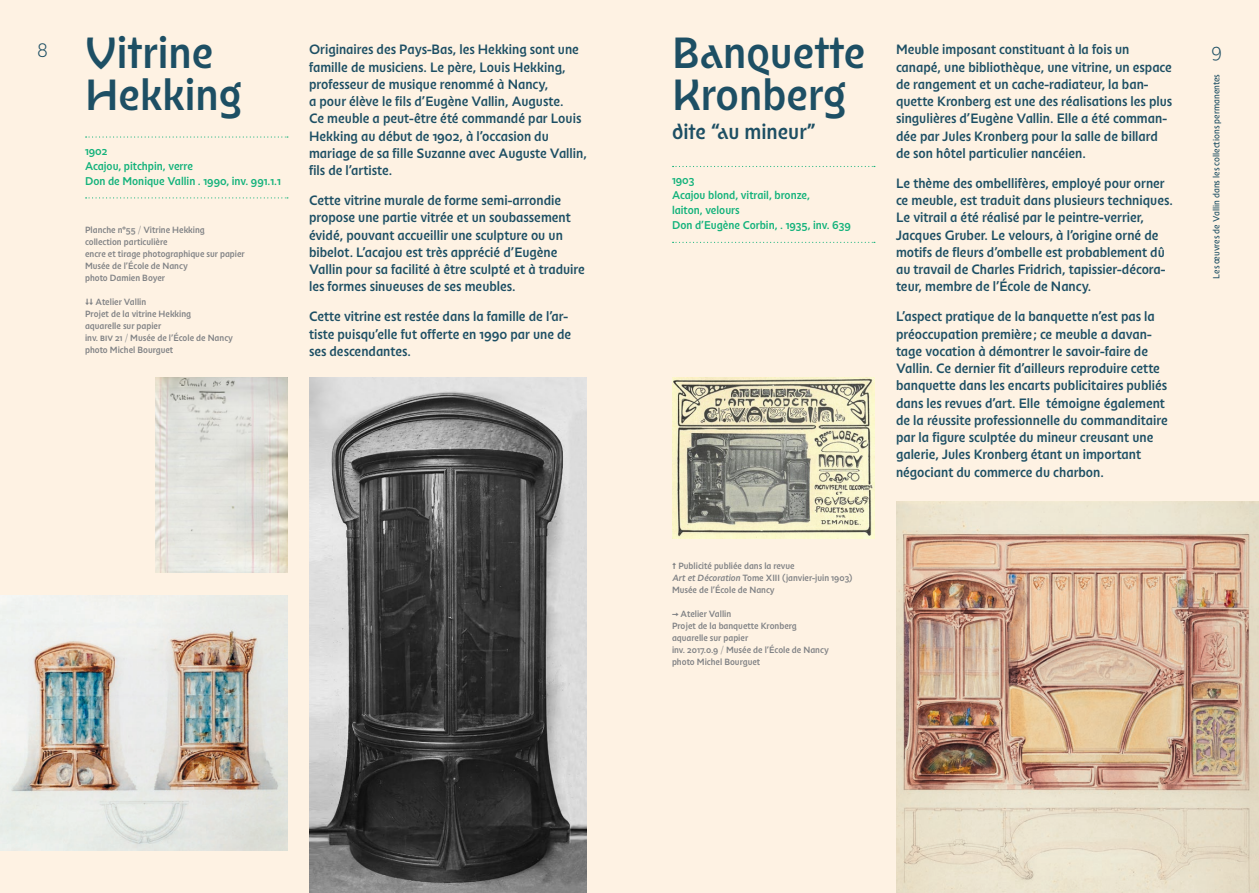
<style>
.page{position:relative;width:1259px;height:893px;background:#fff}
.page>*{position:absolute;margin:0;border:0;box-sizing:border-box;transform-origin:0 0}
.t1{font:43.5px/42px "Nouveau Medium Nenuphar";color:#1d4f64}
.t2{font:21px "Nouveau Medium Nenuphar";color:#1d4f64}
.t3{font:19.5px "Nouveau Thin Crocus";color:#1d4f64}
.t4{font:13.5px/17.2px "Nouveau Medium Crocus";color:#1d4f64}
.t5{font:11.25px/15px "Nouveau Medium Crocus";color:#13b27b}
.t6{font:9px/12px "Nouveau Medium Crocus";color:#808285}
.t7{font:9px "Nouveau Regular Crocus";color:#1d4f64}
.s1{font-family:"Nouveau Thin Crocus"}
</style>
<div class="page">
<div style="left:0;top:0;width:629px;height:893px;background:#fef2e3"></div>
<div style="left:629px;top:0;width:630px;height:893px;background:#fef2e3"></div>
<svg style="left:672px;top:166px;width:203px;height:1px"></svg>
<svg style="left:672px;top:242px;width:203px;height:1px"></svg>
<img style="left:896px;top:502px;width:363px;height:391px">
<img style="left:672px;top:378px;width:202px;height:160px">
<svg style="left:86px;top:136px;width:202px;height:2px"></svg>
<svg style="left:86px;top:197px;width:202px;height:1px"></svg>
<img style="left:0;top:595px;width:287px;height:255px">
<img style="left:309px;top:378px;width:278px;height:515px">
<img style="left:156px;top:378px;width:131px;height:195px">
<h1 class="t1" style="left:85px;top:33px;width:159px">Vitrine<br>Hekking</h1>
<p class="t5" style="left:85px;top:143px;width:197px">1902<br>Acajou, pitchpin, verre<br>Don de Monique Vallin . 1990, inv. 991.1.1</p>
<h1 class="t1" style="left:672px;top:33px;width:195px">Banquette<br>Kronberg</h1>
<h2 class="t2" style="left:672px;top:119px;width:145px">dite “au mineur”</h2>
<p class="t5" style="left:672px;top:173px;width:180px">1903<br>Acajou blond, vitrail, bronze,<br>laiton, velours<br>Don d’Eugène Corbin, . 1935, inv. 639</p>
<h3 class="t3" style="left:37px;top:38px;width:12px">8</h3>
<p class="t4" style="left:896px;top:41px;width:235px">Meuble imposant constituant à la fois un</p>
<h3 class="t3" style="left:1211px;top:38px;width:12px">9</h3>
<p class="t4" style="left:896px;top:59px;width:278px">canapé, une bibliothèque, une vitrine, un espace de rangement et un cache-radiateur, la ban&shy;quette Kronberg est une des réalisations les plus singulières d’Eugène Vallin. Elle a été comman&shy;dée par Jules Kronberg pour la salle de billard de son hôtel particulier nancéien.</p>
<p class="t4" style="left:896px;top:175px;width:278px">Le thème des ombellifères, employé pour orner ce meuble, est traduit dans plusieurs techniques.<br>Le vitrail a été réalisé par le peintre-verrier, Jacques Gruber. Le velours, à l’origine orné de motifs de fleurs d’ombelle est probablement dû au travail de Charles Fridrich, tapissier-décora&shy;teur, membre de l’École de Nancy.</p>
<p class="t4" style="left:896px;top:308px;width:273px">L’aspect pratique de la banquette n’est pas la préoccupation première ; ce meuble a davan&shy;tage vocation à démontrer le savoir-faire de Vallin. Ce dernier fit d’ailleurs reproduire cette banquette dans les encarts publicitaires publiés dans les revues d’art. Elle témoigne également de la réussite professionnelle du commanditaire par la figure sculptée du mineur creusant une galerie, Jules Kronberg étant un important négociant du commerce du charbon.</p>
<p class="t4" style="left:309px;top:41px;width:279px">Originaires des Pays-Bas, les Hekking sont une famille de musiciens. Le père, Louis Hekking, professeur de musique renommé à Nancy,<br>a pour élève le fils d’Eugène Vallin, Auguste.<br>Ce meuble a peut-être été commandé par Louis Hekking au début de 1902, à l’occasion du mariage de sa fille Suzanne avec Auguste Vallin, fils de l’artiste.</p>
<p class="t4" style="left:309px;top:192px;width:277px">Cette vitrine murale de forme semi-arrondie propose une partie vitrée et un soubassement évidé, pouvant accueillir une sculpture ou un bibelot. L’acajou est très apprécié d’Eugène Vallin pour sa facilité à être sculpté et à traduire les formes sinueuses de ses meubles.</p>
<p class="t4" style="left:309px;top:308px;width:264px">Cette vitrine est restée dans la famille de l’ar&shy;tiste puisqu’elle fut offerte en 1990 par une de ses descendantes.</p>
<p class="t7" style="left:1211px;top:278px;width:206px;rotate:-90deg">Les œuvres de Vallin dans les collections permanentes</p>
<p class="t6" style="left:85px;top:224px;width:161px">Planche n°55 <span class="s1">/</span> Vitrine Hekking<br>collection particulière<br>encre et tirage photographique sur papier<br>Musée de l’École de Nancy<br>photo Damien Boyer</p>
<p class="t6" style="left:85px;top:296px;width:149px">↓↓ Atelier Vallin<br>Projet de la vitrine Hekking<br>aquarelle sur papier<br>inv. biv 21 <span class="s1">/</span> Musée de l’École de Nancy photo Michel Bourguet</p>
<p class="t6" style="left:672px;top:560px;width:182px">↑ Publicité publiée dans la revue<br>Art et Décoration Tome XIII (janvier-juin 1903)<br>Musée de l’École de Nancy</p>
<p class="t6" style="left:672px;top:608px;width:158px">→ Atelier Vallin<br>Projet de la banquette Kronberg aquarelle sur papier<br>inv. 2017.0.9 <span class="s1">/</span> Musée de l’École de Nancy photo Michel Bourguet</p>
</div>
